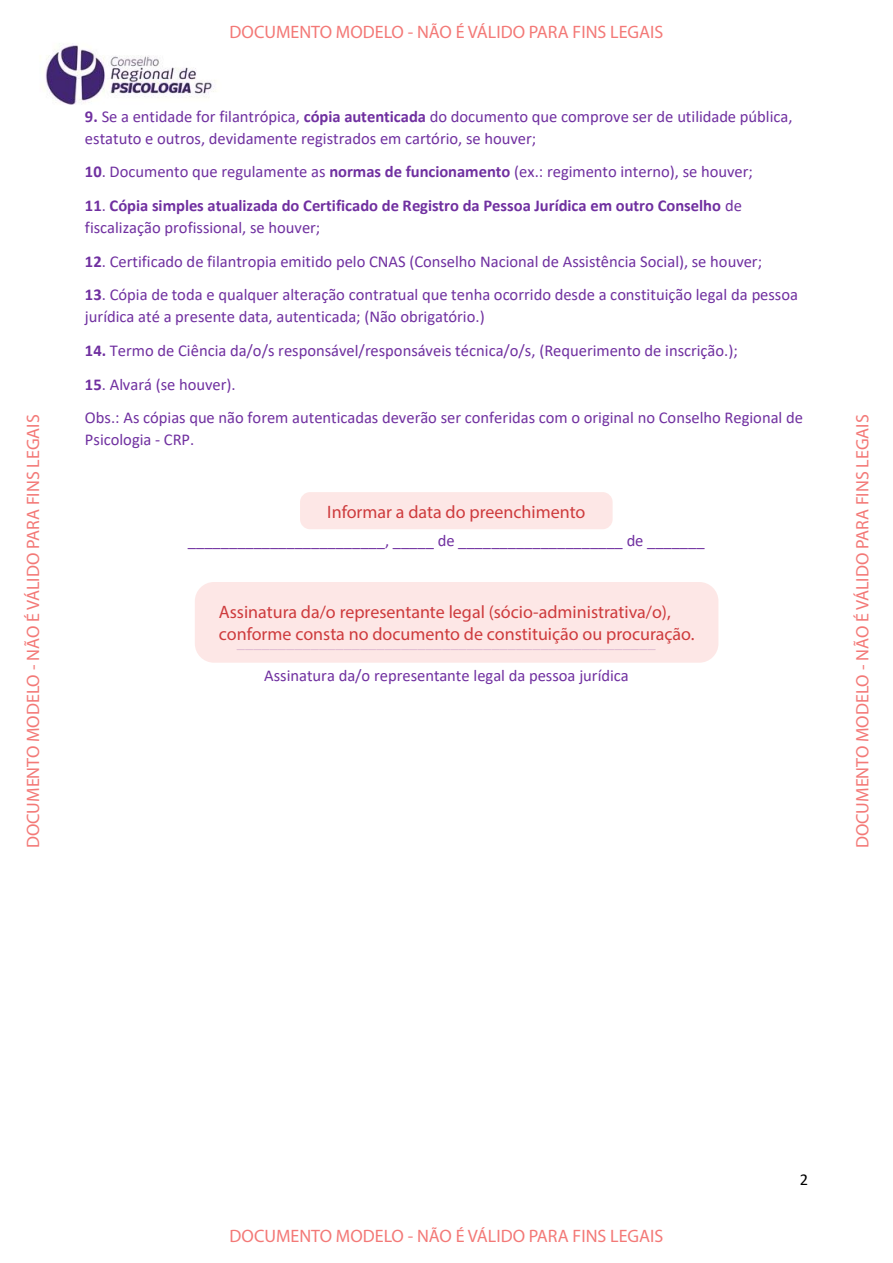
<style>
.page{position:relative;width:893px;height:1263px;background:#fff}
.page>*{position:absolute;margin:0;border:0;box-sizing:border-box;transform-origin:0 0}
.t1{font:18px "Myriad Pro";color:#f37977}
.t2{font:18px/21.6px "Myriad Pro";color:#ce3b3d}
.t3{font:16.5px/21.8px "Calibri";color:#7030a0}
.t4{font:700 16.5px/21.8px "Calibri";color:#7030a0}
.t5{font:16.5px "Calibri";color:#000}
.s1{font-weight:700}
.s2{font-weight:400}
</style>
<div class="page">
<img style="left:40px;top:43px;width:175px;height:62px">
<div style="left:300px;top:492px;width:313px;height:37px;background:#fde2e0;border-radius:10px"></div>
<div style="left:195px;top:582px;width:523px;height:81px;background:#fde2e0;border-radius:19px"></div>
<p class="t1" style="left:230px;top:21px;width:435px">DOCUMENTO MODELO - NÃO É VÁLIDO PARA FINS LEGAIS</p>
<p class="t3" style="left:85px;top:105px;width:709px"><span class="s1">9.</span> Se a entidade for filantrópica, <span class="s1">cópia autenticada</span> do documento que comprove ser de utilidade pública, estatuto e outros, devidamente registrados em cartório, se houver;</p>
<p class="t3" style="left:85px;top:161px;width:670px"><span class="s1">10</span>. Documento que regulamente as <span class="s1">normas de funcionamento</span> (ex.: regimento interno), se houver;</p>
<p class="t4" style="left:85px;top:194px;width:659px">11<span class="s2">.</span> Cópia simples atualizada do Certificado de Registro da Pessoa Jurídica em outro Conselho <span class="s2">de fiscalização profissional, se houver;</span></p>
<p class="t3" style="left:85px;top:250px;width:679px"><span class="s1">12</span>. Certificado de filantropia emitido pelo CNAS (Conselho Nacional de Assistência Social), se houver;</p>
<p class="t3" style="left:85px;top:284px;width:714px"><span class="s1">13</span>. Cópia de toda e qualquer alteração contratual que tenha ocorrido desde a constituição legal da pessoa jurídica até a presente data, autenticada; (Não obrigatório.)</p>
<p class="t3" style="left:85px;top:339px;width:654px"><span class="s1">14.</span> Termo de Ciência da/o/s responsável/responsáveis técnica/o/s, (Requerimento de inscrição.);</p>
<p class="t3" style="left:85px;top:367px;width:720px;line-height:33.8px"><span class="s1">15</span>. Alvará (se houver).<br>Obs.: As cópias que não forem autenticadas deverão ser conferidas com o original no Conselho Regional de</p>
<p class="t3" style="left:85px;top:428px;width:111px">Psicologia - CRP.</p>
<p class="t1" style="left:22px;top:848px;width:435px;rotate:-90deg">DOCUMENTO MODELO - NÃO É VÁLIDO PARA FINS LEGAIS</p>
<p class="t1" style="left:851px;top:848px;width:435px;rotate:-90deg">DOCUMENTO MODELO - NÃO É VÁLIDO PARA FINS LEGAIS</p>
<p class="t2" style="left:327px;top:501px;width:260px">Informar a data do preenchimento</p>
<p class="t3" style="left:188px;top:529px;width:518px">________________________, _____ de ____________________ de _______</p>
<p class="t2" style="left:219px;top:601px;width:477px">Assinatura da/o representante legal (sócio-administrativa/o), conforme consta no documento de constituição ou procuração.</p>
<p class="t3" style="left:237px;top:625px;width:420px;line-height:33.9px;text-align:center">___________________________________________________<br>Assinatura da/o representante legal da pessoa jurídica</p>
<p class="t1" style="left:230px;top:1224px;width:435px">DOCUMENTO MODELO - NÃO É VÁLIDO PARA FINS LEGAIS</p>
<p class="t5" style="left:800px;top:1168px;width:10px">2</p>
</div>
